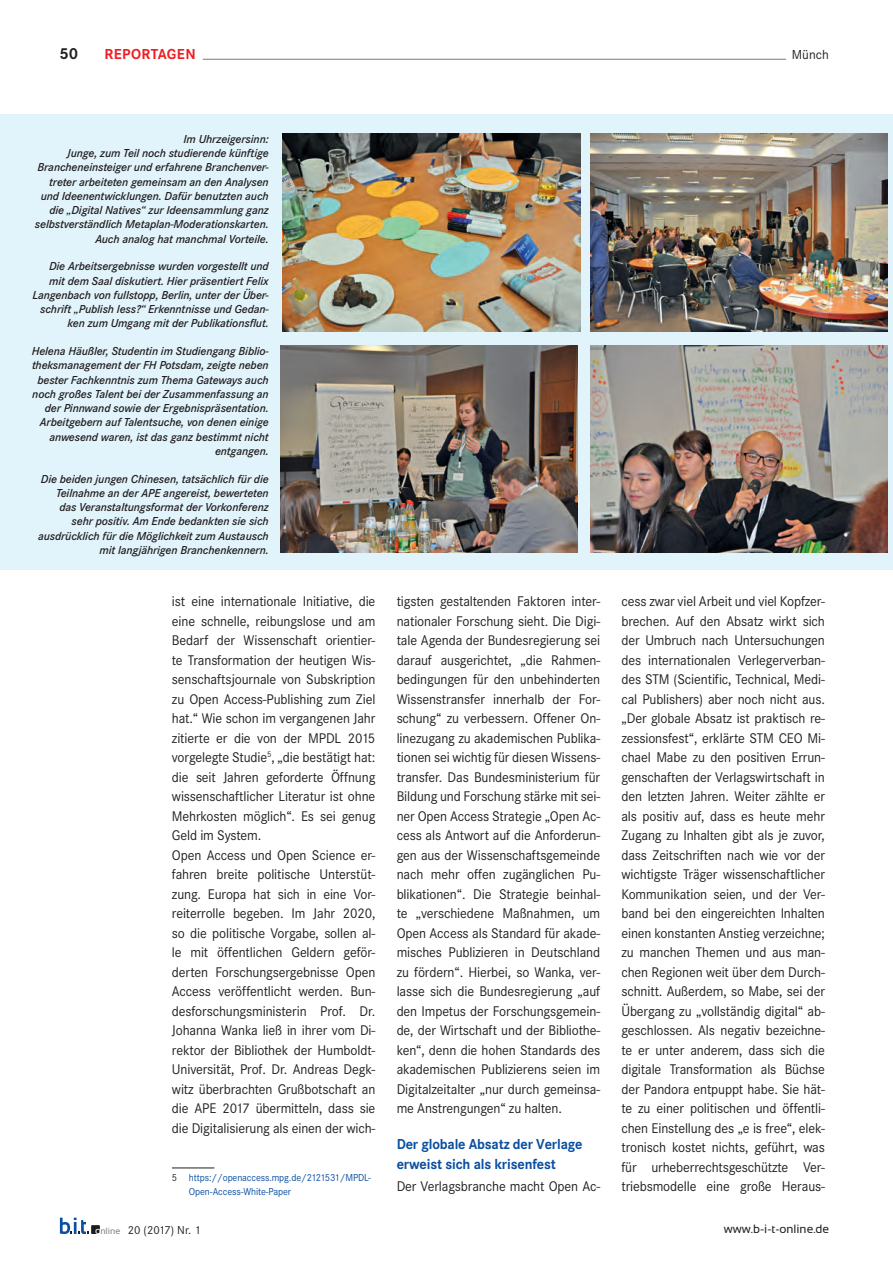
<style>
.page{position:relative;width:893px;height:1263px;background:#fff}
.page>*{position:absolute;margin:0;border:0;box-sizing:border-box;transform-origin:0 0}
.t1{font:700 16.5px "Corporate S";color:#231f20}
.ZT_3spaltig{font:700 15px/19.5px "Corporate S";letter-spacing:-.01em;color:#0a4fa2;scale:.95 1}
.t2{font:700 15px "Corporate S";letter-spacing:.025em;color:#ee1d23}
.Standard_3spaltig{font:14.55px/19.5px "Corporate S";letter-spacing:-.01em;color:#231f20;text-align:justify;scale:.96 1}
.t3{font:13.5px "Corporate S";color:#231f20}
.Bildtexte{font:italic 600 12px/14.2px "Corporate S";letter-spacing:-.01em;color:#231f20;text-align:right}
.t4{font:12px "Sansation";color:#231f20}
.t5{font:12px "Corporate S";color:#231f20}
.Fussnoten{font:10.5px/13.5px "Corporate S";letter-spacing:-.01em;color:#0a4fa2;scale:.95 1}
.s1{color:#231f20}
.s2{font-family:"Sansation";font-size:10.05px;color:#fff}
.s3{font-family:"Sansation";font-size:9px;color:#808285}
</style>
<div class="page">
<hr style="left:203px;top:59px;width:583px;height:1px;background:#808285">
<svg style="left:60px;top:1217px;width:40px;height:17px"></svg>
<div style="left:0;top:115px;width:893px;height:455px;background:#e1f4fc"></div>
<hr style="left:172px;top:1167px;width:42px;height:1px;background:#231f20">
<img style="left:282px;top:134px;width:298px;height:198px">
<img style="left:590px;top:134px;width:298px;height:198px">
<img style="left:280px;top:345px;width:298px;height:208px">
<img style="left:590px;top:345px;width:298px;height:208px">
<p class="t1" style="left:60px;top:44px;width:20px">50</p>
<p class="t2" style="left:105px;top:46px;width:93px">REPORTAGEN</p>
<p class="t3" style="left:792px;top:47px;width:38px">Münch</p>
<p class="Bildtexte" style="left:184px;top:132px;width:87px">Im Uhrzeigersinn:</p>
<p class="Bildtexte" style="left:35px;top:146px;width:235px">Junge, zum Teil noch studierende künftige Brancheneinsteiger und erfahrene Branchenver&shy;treter arbeiteten gemeinsam an den Analysen und Ideenentwicklungen. Dafür benutzten auch die „Digital Natives“ zur Ideensammlung ganz selbstverständlich Metaplan-Moderationskarten.<br>Auch analog hat manchmal Vorteile.</p>
<p class="Bildtexte" style="left:32px;top:259px;width:238px">Die Arbeitsergebnisse wurden vorgestellt und mit dem Saal diskutiert. Hier präsentiert Felix Langenbach von fullstopp, Berlin, unter der Über&shy;schrift „Publish less?“ Erkenntnisse und Gedan&shy;ken zum Umgang mit der Publikationsflut.</p>
<p class="Bildtexte" style="left:32px;top:344px;width:239px">Helena Häußler, Studentin im Studiengang Biblio&shy;theksmanagement der FH Potsdam, zeigte neben bester Fachkenntnis zum Thema Gateways auch noch großes Talent bei der Zusammenfassung an der Pinnwand sowie der Ergebnispräsentation.<br>Arbeitgebern auf Talentsuche, von denen einige anwesend waren, ist das ganz bestimmt nicht entgangen.</p>
<p class="Bildtexte" style="left:38px;top:472px;width:232px">Die beiden jungen Chinesen, tatsächlich für die Teilnahme an der APE angereist, bewerteten das Veranstaltungsformat der Vorkonferenz sehr positiv. Am Ende bedankten sie sich ausdrücklich für die Möglichkeit zum Austausch mit langjährigen Branchenkennern.</p>
<p class="Standard_3spaltig" style="left:172px;top:592px;width:213px">ist eine internationale Initiative, die eine schnelle, reibungslose und am Bedarf der Wissenschaft orientier&shy;te Transformation der heutigen Wis&shy;senschaftsjournale von Subskription zu Open Access-Publishing zum Ziel hat.“ Wie schon im vergangenen Jahr zitierte er die von der MPDL 2015 vorgelegte Studie<sup>5</sup>, „die bestätigt hat: die seit Jahren geforderte Öffnung wissenschaftlicher Literatur ist ohne Mehrkosten möglich“. Es sei genug Geld im System.</p>
<p class="Standard_3spaltig" style="left:172px;top:845px;width:213px">Open Access und Open Science er&shy;fahren breite politische Unterstüt&shy;zung. Europa hat sich in eine Vor&shy;reiterrolle begeben. Im Jahr 2020, so die politische Vorgabe, sollen al&shy;le mit öffentlichen Geldern geför&shy;derten Forschungsergebnisse Open Access veröffentlicht werden. Bun&shy;desforschungsministerin Prof. Dr.<br>Johanna Wanka ließ in ihrer vom Di&shy;rektor der Bibliothek der Humboldt-Universität, Prof. Dr. Andreas Degk&shy;witz überbrachten Grußbotschaft an die APE 2017 übermitteln, dass sie die Digitalisierung als einen der wich-</p>
<p class="Fussnoten" style="left:189px;top:1171px;width:193px;text-indent:-17px"><span class="s1">5</span> https://openaccess.mpg.de/2121531/MPDL-<br>Open-Access-White-Paper</p>
<p class="Standard_3spaltig" style="left:397px;top:592px;width:213px">tigsten gestaltenden Faktoren inter&shy;nationaler Forschung sieht. Die Digi&shy;tale Agenda der Bundesregierung sei darauf ausgerichtet, „die Rahmen&shy;bedingungen für den unbehinderten Wissenstransfer innerhalb der For&shy;schung“ zu verbessern. Offener On&shy;linezugang zu akademischen Publika&shy;tionen sei wichtig für diesen Wissens&shy;transfer. Das Bundesministerium für Bildung und Forschung stärke mit sei&shy;ner Open Access Strategie „Open Ac&shy;cess als Antwort auf die Anforderun&shy;gen aus der Wissenschaftsgemeinde nach mehr offen zugänglichen Pu&shy;blikationen“. Die Strategie beinhal&shy;te „verschiedene Maßnahmen, um Open Access als Standard für akade&shy;misches Publizieren in Deutschland zu fördern“. Hierbei, so Wanka, ver&shy;lasse sich die Bundesregierung „auf den Impetus der Forschungsgemein&shy;de, der Wirtschaft und der Bibliothe&shy;ken“, denn die hohen Standards des akademischen Publizierens seien im Digitalzeitalter „nur durch gemeinsa&shy;me Anstrengungen“ zu halten.</p>
<p class="ZT_3spaltig" style="left:397px;top:1135px;width:197px">Der globale Absatz der Verlage erweist sich als krisenfest</p>
<p class="Standard_3spaltig" style="left:397px;top:1177px;width:213px">Der Verlagsbranche macht Open Ac-</p>
<p class="Standard_3spaltig" style="left:621px;top:592px;width:213px">cess zwar viel Arbeit und viel Kopfzer&shy;brechen. Auf den Absatz wirkt sich der Umbruch nach Untersuchungen des internationalen Verlegerverban&shy;des STM (Scientific, Technical, Medi&shy;cal Publishers) aber noch nicht aus. „Der globale Absatz ist praktisch re&shy;zessionsfest“, erklärte STM CEO Mi&shy;chael Mabe zu den positiven Errun&shy;genschaften der Verlagswirtschaft in den letzten Jahren. Weiter zählte er als positiv auf, dass es heute mehr Zugang zu Inhalten gibt als je zuvor, dass Zeitschriften nach wie vor der wichtigste Träger wissenschaftlicher Kommunikation seien, und der Ver&shy;band bei den eingereichten Inhalten einen konstanten Anstieg verzeichne; zu manchen Themen und aus man&shy;chen Regionen weit über dem Durch&shy;schnitt. Außerdem, so Mabe, sei der Übergang zu „vollständig digital“ ab&shy;geschlossen. Als negativ bezeichne&shy;te er unter anderem, dass sich die digitale Transformation als Büchse der Pandora entpuppt habe. Sie hät&shy;te zu einer politischen und öffentli&shy;chen Einstellung des „e is free“, elek&shy;tronisch kostet nichts, geführt, was für urheberrechtsgeschützte Ver&shy;triebsmodelle eine große Heraus-</p>
<p class="t5" style="left:95px;top:1223px;width:107px"><span class="s2">o</span><span class="s3">nline</span> 20 (2017) Nr. 1</p>
<p class="t4" style="left:724px;top:1222px;width:107px">www.b-i-t-online.de</p>
</div>
